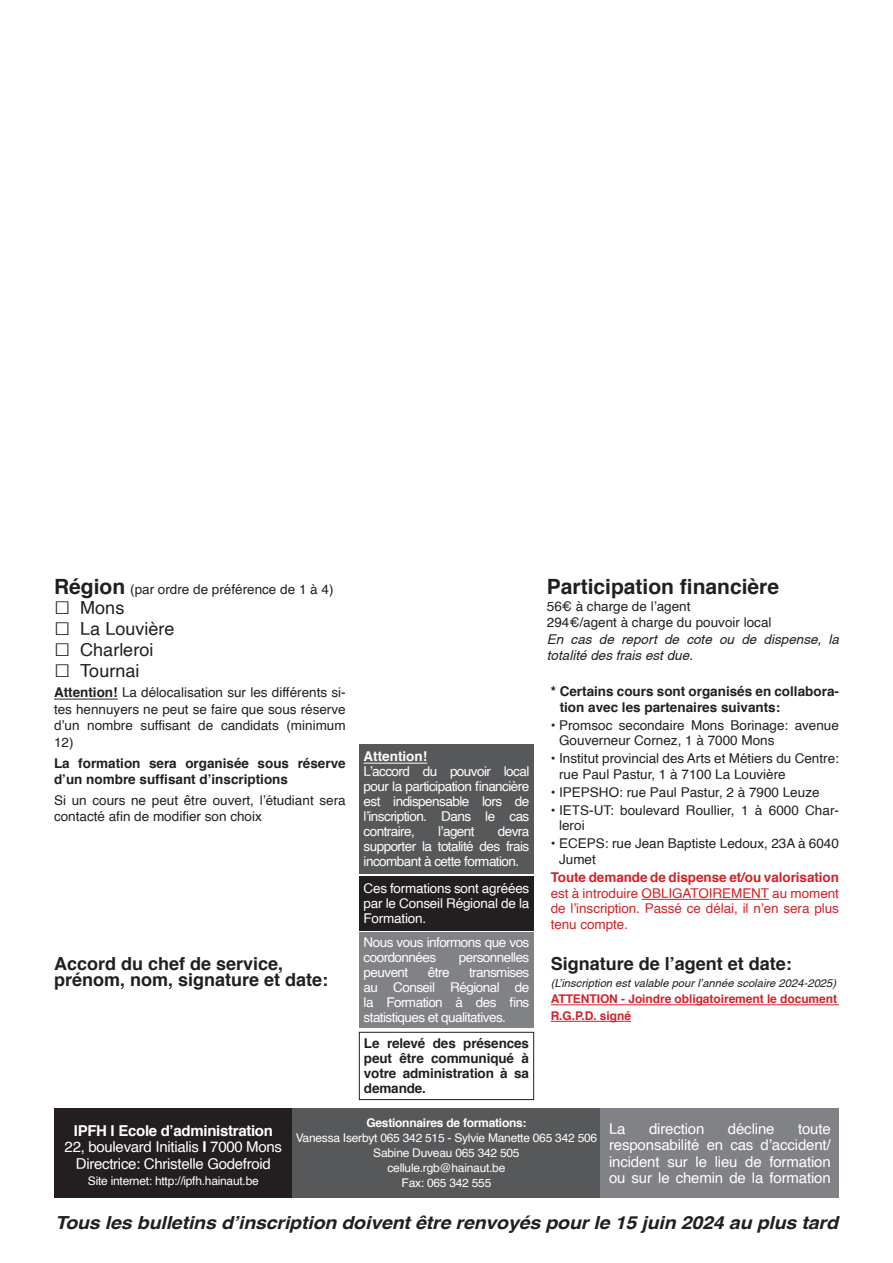
<style>
.page{position:relative;width:893px;height:1263px;background:#fff}
.page>*{position:absolute;margin:0;border:0;box-sizing:border-box;transform-origin:0 0}
.t1{font:700 21px "Helvetica";color:#231f20}
.t2{font:700 18px/16.5px "Helvetica";color:#231f20}
.t3{font:italic 700 18px "Helvetica";letter-spacing:-.01em;color:#231f20;scale:1.09 1}
.t4{font:18px "Helvetica";color:#231f20}
.t5{font:15px/16.5px "Helvetica";letter-spacing:-.01em;color:#fff;text-align:center}
.t6{font:13.5px/16.5px "Helvetica";color:#231f20}
.t7{font:13.5px/15px "Helvetica";letter-spacing:-.04em;color:#fff;text-align:justify}
.t8{font:700 13.5px/15px "Helvetica";color:#231f20}
.t9{font:13.5px/15.8px "Helvetica";letter-spacing:-.005em;color:#d1232a;text-align:justify}
.t10{font:italic 13.5px/16.5px "Helvetica";color:#231f20}
.t11{font:700 13.5px "Helvetica";letter-spacing:-.005em;color:#d1232a}
.t12{font:700 13.5px "Helvetica";color:#fff}
.t13{font:12px/15px "Helvetica";letter-spacing:-.02em;color:#fff;text-align:center}
.t14{font:700 12px/16.5px "Helvetica";letter-spacing:-.005em;color:#d1232a}
.t15{font:700 12px "Helvetica";letter-spacing:-.02em;color:#fff}
.t16{font:italic 11.25px "Helvetica";color:#231f20}
.s1{font-weight:700;font-size:21px}
.s2{font-family:"Arial";font-size:27px}
.s3{font-weight:700}
</style>
<div class="page">
<hr style="left:551px;top:1004px;width:288px;height:1px;background:#d1232a">
<hr style="left:551px;top:1021px;width:80px;height:1px;background:#d1232a">
<hr style="left:54px;top:699px;width:64px;height:1px;background:#231f20">
<div style="left:359px;top:744px;width:175px;height:130px;background:#57585a"></div>
<hr style="left:364px;top:763px;width:63px;height:1px;background:#fff">
<div style="left:359px;top:876px;width:175px;height:54px;background:#231f20"></div>
<div style="left:359px;top:932px;width:175px;height:95px;background:#808285"></div>
<div style="left:359px;top:1032px;width:175px;height:68px;border:1px solid #231f20"></div>
<hr style="left:642px;top:899px;width:127px;height:1px;background:#d1232a">
<div style="left:54px;top:1108px;width:239px;height:89px;background:#231f20"></div>
<div style="left:600px;top:1108px;width:239px;height:89px;background:#808285"></div>
<div style="left:293px;top:1108px;width:307px;height:89px;background:#57585a"></div>
<p class="t6" style="left:54px;top:581px;width:281px"><span class="s1">Région</span> (par ordre de préférence de 1 à 4)</p>
<h2 class="t4" style="left:54px;top:594px;width:72px"><span class="s2">□</span> Mons</h2>
<h2 class="t4" style="left:54px;top:615px;width:122px"><span class="s2">□</span> La Louvière</h2>
<h2 class="t4" style="left:54px;top:636px;width:101px"><span class="s2">□</span> Charleroi</h2>
<h2 class="t4" style="left:54px;top:656px;width:87px"><span class="s2">□</span> Tournai</h2>
<p class="t6" style="left:54px;top:685px;width:293px;text-align:justify"><span class="s3">Attention!</span> La délocalisation sur les différents si&shy;tes hennuyers ne peut se faire que sous réserve d’un nombre suffisant de candidats (minimum 12)</p>
<p class="t8" style="left:54px;top:755px;width:293px;line-height:16.5px">La formation sera organisée sous réserve d’un nombre suffisant d’inscriptions</p>
<p class="t6" style="left:54px;top:792px;width:293px">Si un cours ne peut être ouvert, l’étudiant sera contacté afin de modifier son choix</p>
<h2 class="t2" style="left:54px;top:955px;width:276px">Accord du chef de service, prénom, nom, signature et date:</h2>
<p class="t12" style="left:364px;top:746px;width:65px">Attention!</p>
<p class="t7" style="left:364px;top:765px;width:167px">L’accord du pouvoir local pour la participation financière est indispensable lors de l’inscription. Dans le cas contraire,</p>
<p class="t7" style="left:364px;top:825px;width:167px;text-indent:134px">devra supporter la totalité des frais incombant à cette formation.</p>
<p class="t7" style="left:364px;top:881px;width:167px">Ces formations sont agréées par le Conseil Régional de la Formation.</p>
<p class="t7" style="left:364px;top:936px;width:167px">Nous vous informons que vos coordonnées</p>
<p class="t7" style="left:438px;top:825px;width:38px">l’agent</p>
<p class="t7" style="left:459px;top:951px;width:72px">personnelles</p>
<p class="t7" style="left:364px;top:966px;width:46px">peuvent</p>
<p class="t7" style="left:428px;top:966px;width:23px">être</p>
<p class="t7" style="left:364px;top:966px;width:167px;text-indent:105px">transmises au Conseil Régional de la Formation à des fins statistiques et qualitatives.</p>
<p class="t8" style="left:364px;top:1036px;width:167px;text-align:justify">Le relevé des présences peut être communiqué à votre administration à sa demande.</p>
<h1 class="t1" style="left:547px;top:570px;width:234px">Participation financière</h1>
<p class="t6" style="left:547px;top:598px;width:226px">56€ à charge de l’agent<br>294€/agent à charge du pouvoir local</p>
<p class="t10" style="left:547px;top:630px;width:294px">En cas de report de cote ou de dispense, la totalité des frais est due.</p>
<p class="t8" style="left:560px;top:683px;width:281px;line-height:15.8px;text-indent:-9px">* Certains cours sont organisés en collabora&shy;tion avec les partenaires suivants:</p>
<p class="t6" style="left:559px;top:717px;width:281px;line-height:15.8px;text-indent:-8px">• Promsoc secondaire Mons Borinage: avenue<br>Gouverneur Cornez, 1 à 7000 Mons</p>
<p class="t6" style="left:559px;top:751px;width:281px;line-height:15.8px;text-indent:-8px">• Institut provincial des Arts et Métiers du Centre: rue Paul Pastur, 1 à 7100 La Louvière</p>
<p class="t6" style="left:551px;top:784px;width:270px">• IPEPSHO: rue Paul Pastur, 2 à 7900 Leuze</p>
<p class="t6" style="left:559px;top:802px;width:281px;line-height:15.8px;text-indent:-8px">• IETS-UT: boulevard Roullier, 1 à 6000 Char&shy;leroi</p>
<p class="t6" style="left:559px;top:836px;width:281px;line-height:15.8px;text-indent:-8px">• ECEPS: rue Jean Baptiste Ledoux, 23A à 6040<br>Jumet</p>
<p class="t11" style="left:551px;top:866px;width:290px">Toute demande de dispense et/ou valorisation</p>
<p class="t9" style="left:551px;top:885px;width:290px">est à introduire OBLIGATOIREMENT au moment de l’inscription. Passé ce délai, il n’en sera plus tenu compte.</p>
<h2 class="t2" style="left:551px;top:956px;width:243px">Signature de l’agent et date:</h2>
<p class="t16" style="left:551px;top:976px;width:287px">(L’inscription est valable pour l’année scolaire 2024-2025)</p>
<p class="t14" style="left:551px;top:991px;width:288px">ATTENTION - Joindre obligatoirement le document<br>R.G.P.D. signé</p>
<p class="t5" style="left:65px;top:1122px;width:219px"><span class="s3">IPFH I Ecole d’administration<br></span>22, boulevard Initialis <span class="s3">I</span> 7000 Mons<br>Directrice: Christelle Godefroid</p>
<p class="t13" style="left:88px;top:1174px;width:172px">Site internet: http://ipfh.hainaut.be</p>
<p class="t15" style="left:366px;top:1113px;width:162px">Gestionnaires de formations:</p>
<p class="t13" style="left:296px;top:1131px;width:303px">Vanessa Iserbyt 065 342 515 - Sylvie Manette 065 342 506<br>Sabine Duveau 065 342 505<br>cellule.rgb@hainaut.be<br>Fax: 065 342 555</p>
<p class="t5" style="left:609px;top:1120px;width:18px">La</p>
<p class="t5" style="left:649px;top:1120px;width:57px">direction</p>
<p class="t5" style="left:728px;top:1120px;width:48px">décline</p>
<p class="t5" style="left:609px;top:1120px;width:223px;text-align:justify;text-indent:189px">toute responsabilité en cas d’accident/ incident sur le lieu de formation ou sur le chemin de la formation</p>
<h2 class="t3" style="left:55px;top:1208px;width:720px">Tous les bulletins d’inscription doivent être renvoyés pour le 15 juin 2024 au plus tard</h2>
</div>
